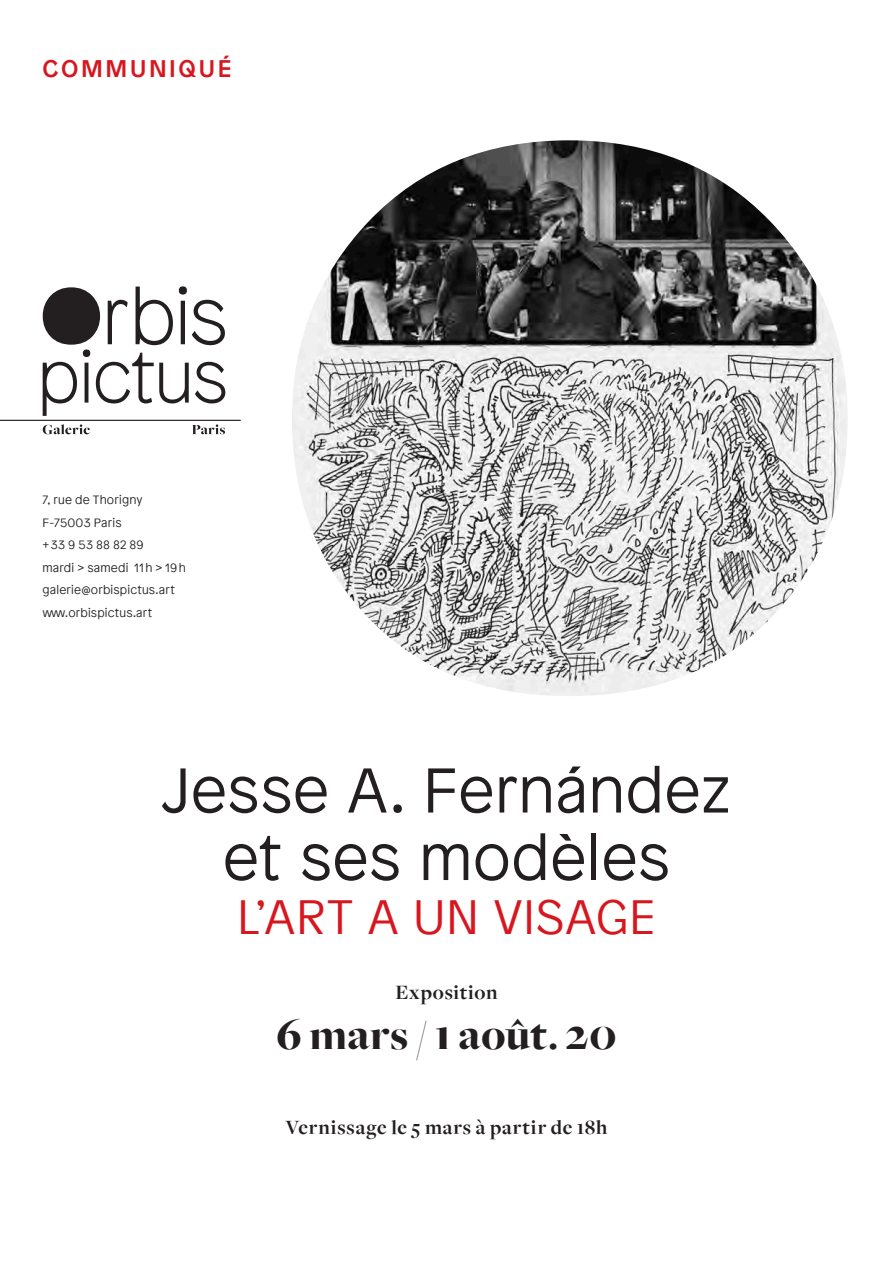
<style>
.page{position:relative;width:893px;height:1263px;background:#fff}
.page>*{position:absolute;margin:0;border:0;box-sizing:border-box;transform-origin:0 0}
.t1{font:300 63px/67.5px "Patron";color:#231f20;text-align:center}
.t2{font:300 48px "Patron";letter-spacing:.01em;color:#d7171f}
.t3{font:900 45px "Freight Big";letter-spacing:.01em;color:#231f20}
.t4{font:500 24px "Patron";letter-spacing:.11em;color:#d7171f}
.t5{font:700 21px "Freight Disp";letter-spacing:.04em;color:#231f20}
.t6{font:300 12px/22.5px "Patron";letter-spacing:.015em;color:#231f20}
.s1{color:#fff}
</style>
<div class="page">
<svg style="left:43px;top:286px;width:182px;height:130px"></svg>
<hr style="left:0;top:420px;width:241px;height:1px;background:#231f20">
<svg style="left:43px;top:424px;width:47px;height:10px"></svg>
<svg style="left:192px;top:424px;width:33px;height:10px"></svg>
<img style="left:292px;top:140px;width:556px;height:556px">
<h3 class="t4" style="left:43px;top:49px;width:191px">COMMUNIQUÉ</h3>
<p class="t6" style="left:43px;top:488px;width:145px">7, rue de Thorigny <span class="s1">|<br></span>F-75003 Paris<br>+ 33 9 53 88 82 89<br>mardi &gt; samedi 11 h &gt; 19 h galerie@orbispictus.art www.orbispictus.art</p>
<h1 class="t1" style="left:161px;top:753px;width:573px">Jesse A. Fernández et ses modèles</h1>
<h2 class="t2" style="left:237px;top:883px;width:420px">L’ART A UN VISAGE</h2>
<h3 class="t5" style="left:395px;top:981px;width:104px">Exposition</h3>
<h3 class="t3" style="left:276px;top:1010px;width:341px">6 mars / 1 août. 20</h3>
<h3 class="t5" style="left:285px;top:1116px;width:324px">Vernissage le 5 mars à partir de 18h</h3>
</div>
